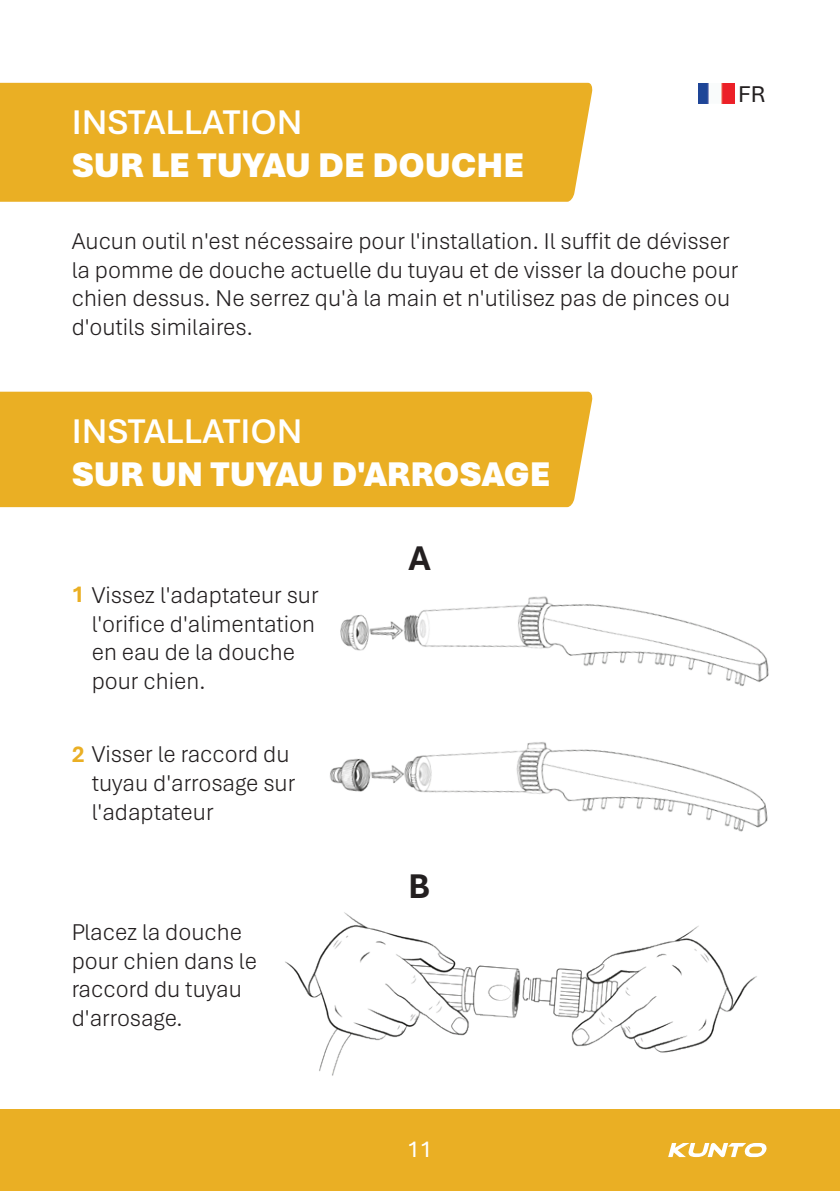
<style>
.page{position:relative;width:840px;height:1191px;background:#fff}
.page>*{position:absolute;margin:0;border:0;box-sizing:border-box;transform-origin:0 0}
.t1{font:900 36px "Aptos";color:#fff}
.t2{font:600 36px "Aptos";color:#fff}
.t3{font:700 36px "Aptos";color:#231f20}
.t4{font:300 24px/28.8px "Aptos";color:#231f20}
.t5{font:24px "Aptos";color:#fff}
.t6{font:24px "Aptos";color:#231f20}
.s1{font-weight:700;color:#eaaf24}
</style>
<div class="page">
<img style="left:340px;top:596px;width:429px;height:75px">
<img style="left:330px;top:671px;width:439px;height:161px">
<div style="left:0;top:392px;width:592px;height:115px;background:#eaaf24"></div>
<div style="left:0;top:83px;width:592px;height:119px;background:#eaaf24"></div>
<div style="left:0;top:1109px;width:839px;height:82px;background:#eaaf24"></div>
<svg style="left:668px;top:1143px;width:98px;height:14px"></svg>
<img style="left:285px;top:912px;width:472px;height:164px">
<img style="left:698px;top:83px;width:36px;height:20px">
<h1 class="t2" style="left:72px;top:97px;width:232px">INSTALLATION</h1>
<h1 class="t1" style="left:72px;top:140px;width:454px">SUR LE TUYAU DE DOUCHE</h1>
<p class="t6" style="left:737px;top:78px;width:29px">FR</p>
<p class="t4" style="left:72px;top:226px;width:668px">Aucun outil n'est nécessaire pour l'installation. Il suffit de dévisser la pomme de douche actuelle du tuyau et de visser la douche pour chien dessus. Ne serrez qu'à la main et n'utilisez pas de pinces ou d'outils similaires.</p>
<h1 class="t2" style="left:72px;top:406px;width:232px">INSTALLATION</h1>
<h1 class="t1" style="left:72px;top:449px;width:480px">SUR UN TUYAU D'ARROSAGE</h1>
<p class="t4" style="left:72px;top:579px;width:248px"><span class="s1">1</span> Vissez l'adaptateur sur</p>
<p class="t4" style="left:92px;top:608px;width:225px">l'orifice d'alimentation en eau de la douche pour chien.</p>
<p class="t4" style="left:72px;top:739px;width:219px"><span class="s1">2</span> Visser le raccord du</p>
<p class="t4" style="left:92px;top:768px;width:205px">tuyau d'arrosage sur l'adaptateur</p>
<p class="t4" style="left:72px;top:916px;width:187px">Placez la douche pour chien dans le raccord du tuyau d'arrosage.</p>
<h1 class="t3" style="left:408px;top:533px;width:24px">A</h1>
<h1 class="t3" style="left:408px;top:861px;width:24px">B</h1>
<p class="t5" style="left:407px;top:1132px;width:27px">11</p>
</div>
